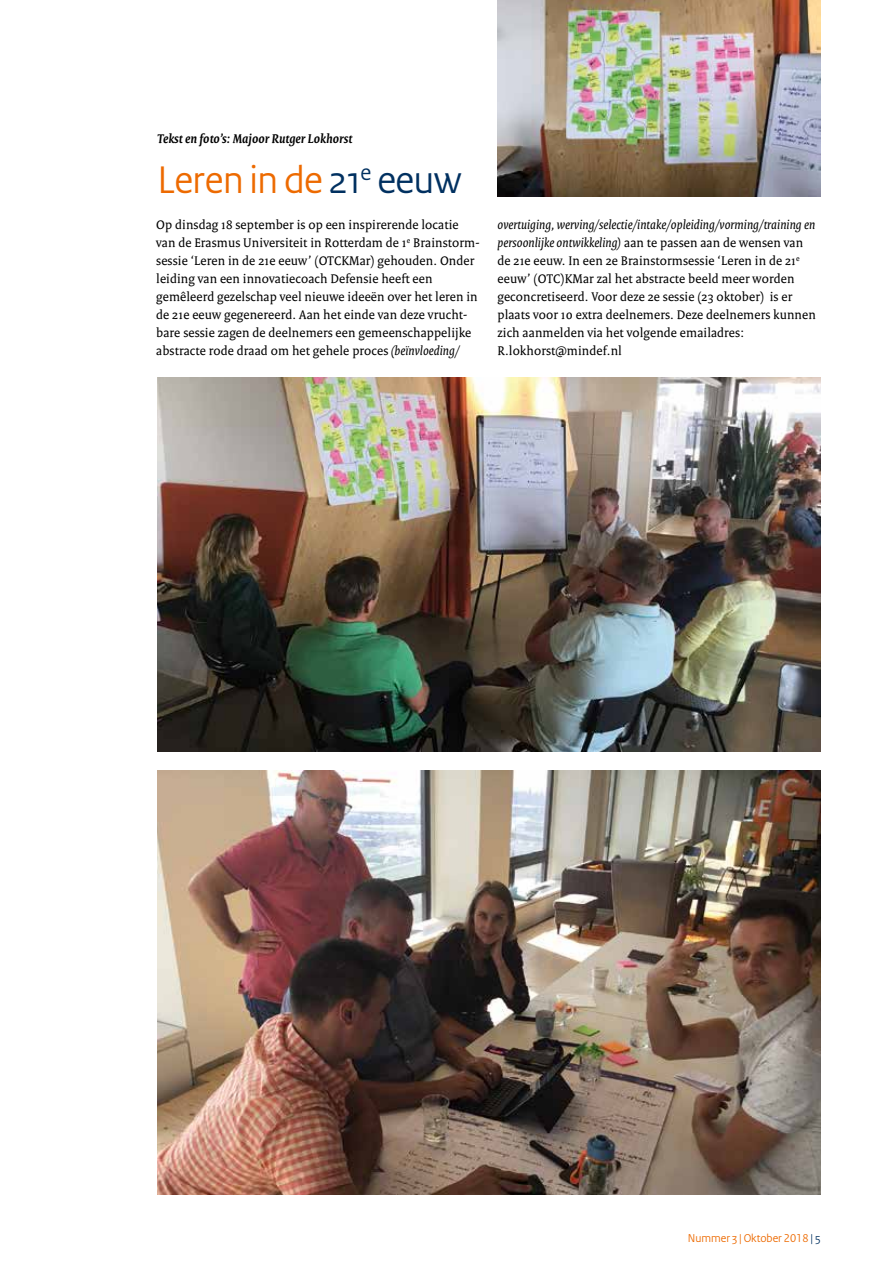
<style>
.page{position:relative;width:893px;height:1263px;background:#fff}
.page>*{position:absolute;margin:0;border:0;box-sizing:border-box;transform-origin:0 0}
.t1{font:40.5px "Rijksoverheid Sans Heading";letter-spacing:-.01em;color:#ed6a00}
.t2{font:13.5px/18px "Rijksoverheid Serif";letter-spacing:.01em;color:#000}
.t3{font:italic 700 13.5px "Rijksoverheid Serif";letter-spacing:.01em;color:#000}
.t4{font:12px "Rijksoverheid Sans Heading";color:#ed6a00}
.s1{color:#003060}
.s2{font-style:italic}
</style>
<div class="page">
<img style="left:497px;top:0;width:324px;height:197px">
<img style="left:157px;top:771px;width:664px;height:424px">
<img style="left:157px;top:377px;width:664px;height:374px">
<p class="t3" style="left:157px;top:131px;width:197px">Tekst en foto’s: Majoor Rutger Lokhorst</p>
<h1 class="t1" style="left:157px;top:157px;width:306px">Leren in de <span class="s1">21</span><sup>e</sup> <span class="s1">eeuw</span></h1>
<p class="t2" style="left:156px;top:216px;width:325px">Op dinsdag 18 september is op een inspirerende locatie van de Erasmus Universiteit in Rotterdam de 1<sup>e</sup> Brainstorm&shy;sessie ‘Leren in de 21e eeuw’ (OTCKMar) gehouden. Onder leiding van een innovatiecoach Defensie heeft een gemêleerd gezelschap veel nieuwe ideeën over het leren in de 21e eeuw gegenereerd. Aan het einde van deze vrucht&shy;bare sessie zagen de deelnemers een gemeenschappelijke abstracte rode draad om het gehele proces <span class="s2">(beïnvloeding/</span></p>
<p class="t2" style="left:497px;top:216px;width:320px"><span class="s2">overtuiging, werving/selectie/intake/opleiding/vorming/training en persoonlijke ontwikkeling)</span> aan te passen aan de wensen van de 21e eeuw. In een 2e Brainstormsessie ‘Leren in de 21<sup>e </sup>eeuw’ (OTC)KMar zal het abstracte beeld meer worden geconcretiseerd. Voor deze 2e sessie (23 oktober) is er plaats voor 10 extra deelnemers. Deze deelnemers kunnen zich aanmelden via het volgende emailadres:<br>R.lokhorst@mindef.nl</p>
<p class="t4" style="left:688px;top:1231px;width:134px">Nummer 3 | Oktober 2018 <span class="s1">| 5</span></p>
</div>
